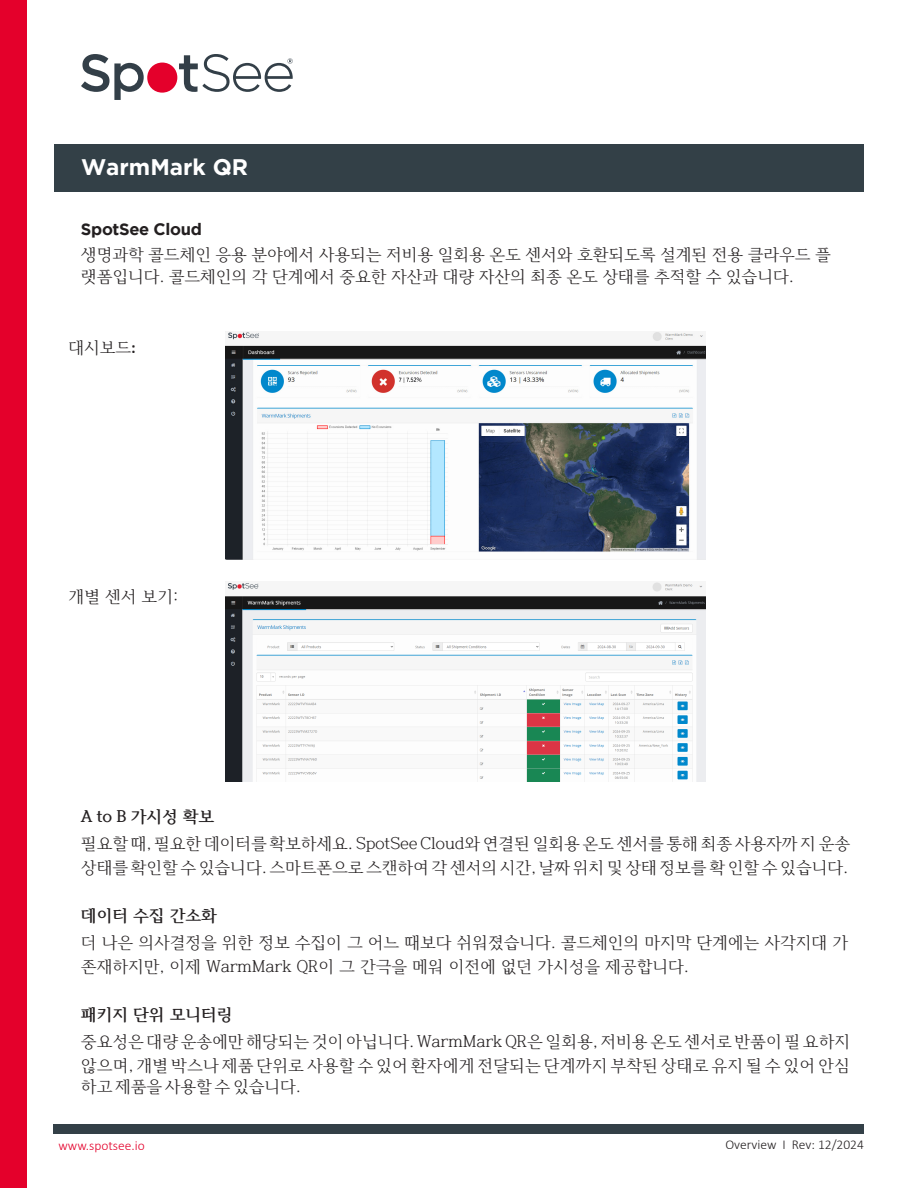
<style>
.page{position:relative;width:918px;height:1188px;background:#fff}
.page>*{position:absolute;margin:0;border:0;box-sizing:border-box;transform-origin:0 0}
.t1{font:700 22.5px "Gotham";color:#fff}
.t2{font:16.5px/23.5px "HCR Batang";letter-spacing:-.02em;color:#231f20}
.t3{font:700 16.5px "HCR Batang";letter-spacing:-.02em;color:#231f20}
.t4{font:700 16.5px "Gotham";letter-spacing:-.02em;color:#231f20}
.t5{font:300 13.5px "Calibri";color:#231f20}
.t6{font:300 13.5px "Calibri";color:#e4002b}
.s1{font-family:"Calibri";font-weight:700}
</style>
<div class="page">
<div style="left:0;top:0;width:27px;height:1188px;background:#e4002b"></div>
<div style="left:54px;top:144px;width:810px;height:47px;background:#334047"></div>
<div style="left:147px;top:63px;width:30px;height:30px;background:#e4002b;border-radius:15px"></div>
<svg style="left:81px;top:54px;width:63px;height:46px"></svg>
<svg style="left:179px;top:54px;width:114px;height:38px"></svg>
<div style="left:54px;top:1124px;width:810px;height:9px;background:#334047"></div>
<img style="left:226px;top:332px;width:480px;height:228px">
<img style="left:226px;top:582px;width:480px;height:199px">
<h1 class="t1" style="left:81px;top:154px;width:169px">WarmMark QR</h1>
<p class="t4" style="left:81px;top:220px;width:122px">SpotSee Cloud</p>
<p class="t2" style="left:81px;top:242px;width:752px;line-height:22px">생명과학 콜드체인 응용 분야에서 사용되는 저비용 일회용 온도 센서와 호환되도록 설계된 전용 클라우드 플 랫폼입니다. 콜드체인의 각 단계에서 중요한 자산과 대량 자산의 최종 온도 상태를 추적할 수 있습니다.</p>
<p class="t2" style="left:69px;top:334px;width:69px">대시보드<span class="s1">:</span></p>
<p class="t2" style="left:69px;top:583px;width:111px">개별 센서 보기:</p>
<p class="t3" style="left:81px;top:805px;width:135px">A to B 가시성 확보</p>
<p class="t2" style="left:81px;top:831px;width:771px">필요할 때, 필요한 데이터를 확보하세요. SpotSee Cloud와 연결된 일회용 온도 센서를 통해 최종 사용자까 지 운송 상태를 확인할 수 있습니다. 스마트폰으로 스캔하여 각 센서의 시간, 날짜 위치 및 상태 정보를 확 인할 수 있습니다.</p>
<p class="t3" style="left:81px;top:903px;width:138px">데이터 수집 간소화</p>
<p class="t2" style="left:81px;top:930px;width:769px">더 나은 의사결정을 위한 정보 수집이 그 어느 때보다 쉬워졌습니다. 콜드체인의 마지막 단계에는 사각지대 가 존재하지만, 이제 WarmMark QR이 그 간극을 메워 이전에 없던 가시성을 제공합니다.</p>
<p class="t3" style="left:81px;top:1002px;width:153px">패키지 단위 모니터링</p>
<p class="t2" style="left:81px;top:1028px;width:771px">중요성은 대량운송에만 해당되는 것이 아닙니다. WarmMark QR은 일회용, 저비용 온도 센서로 반품이 필 요하지 않으며, 개별 박스나 제품 단위로 사용할 수 있어 환자에게 전달되는 단계까지 부착된 상태로 유지 될 수 있어 안심</p>
<p class="t2" style="left:81px;top:1073px;width:222px">하고 제품을 사용할 수 있습니다.</p>
<p class="t6" style="left:58px;top:1137px;width:88px">www.spotsee.io</p>
<p class="t5" style="left:725px;top:1136px;width:140px">Overview I Rev: 12/2024</p>
</div>
